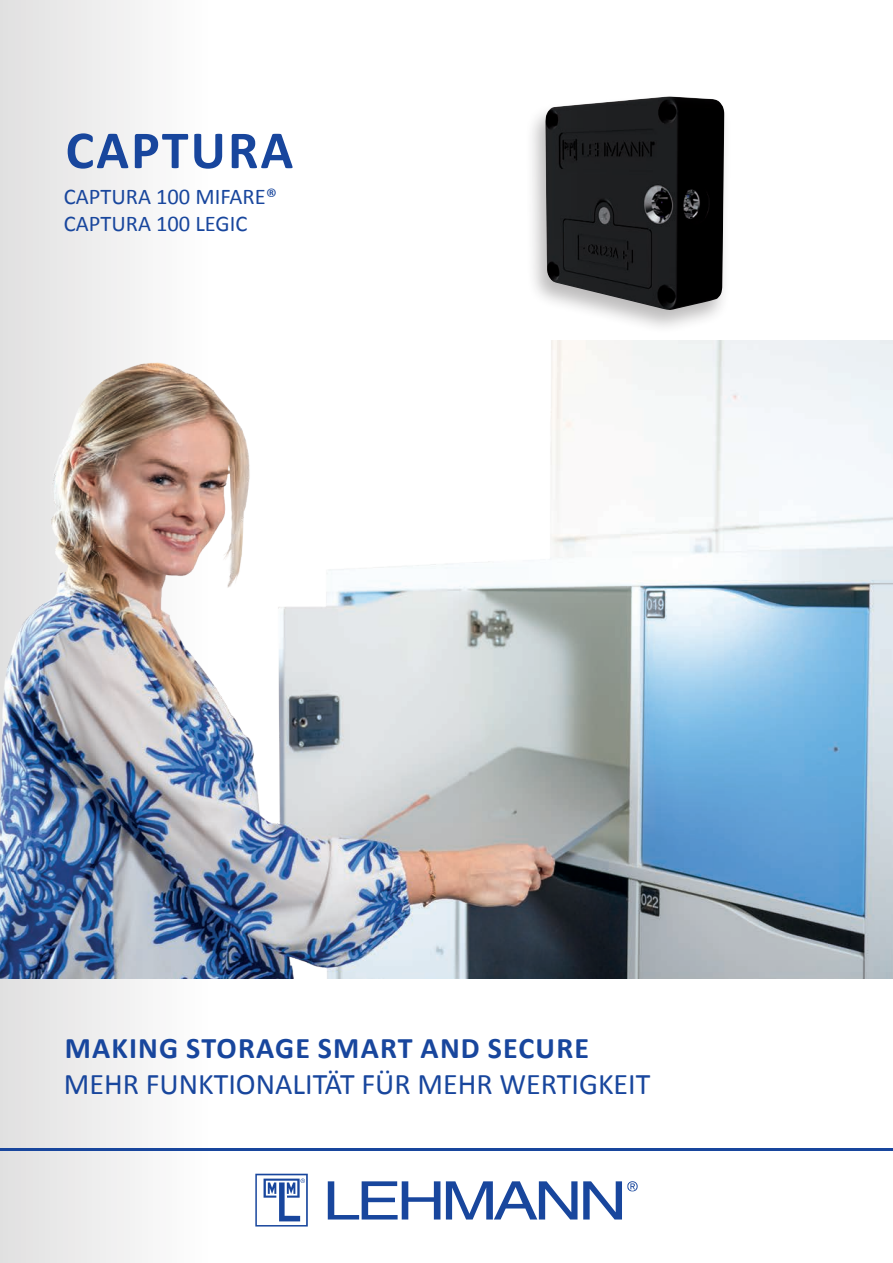
<style>
.page{position:relative;width:893px;height:1263px;background:#fff}
.page>*{position:absolute;margin:0;border:0;box-sizing:border-box;transform-origin:0 0}
.t1{font:700 54px "Calibri";letter-spacing:.04em;color:#18469d}
.t2{font:30px "Calibri";color:#18469d}
.t3{font:700 30px "Calibri";letter-spacing:.04em;color:#18469d}
.t4{font:22.5px/27px "Calibri";color:#18469d}
</style>
<div class="page">
<svg style="left:0;top:0;width:213px;height:1263px"></svg>
<svg style="left:328px;top:1181px;width:310px;height:38px"></svg>
<svg style="left:255px;top:1174px;width:53px;height:52px"></svg>
<hr style="left:0;top:1148px;width:893px;height:2px;background:#18469d">
<img style="left:0;top:340px;width:893px;height:638px">
<div style="left:525px;top:94px;width:207px;height:241px;background:#231f20;opacity:.3"></div>
<img style="left:545px;top:96px;width:179px;height:214px">
<h1 class="t1" style="left:66px;top:117px;width:229px">CAPTURA</h1>
<p class="t4" style="left:64px;top:182px;width:215px">CAPTURA 100 MIFARE®<br>CAPTURA 100 LEGIC</p>
<p class="t3" style="left:65px;top:1029px;width:526px">MAKING STORAGE SMART AND SECURE</p>
<p class="t2" style="left:64px;top:1065px;width:588px">MEHR FUNKTIONALITÄT FÜR MEHR WERTIGKEIT</p>
</div>
